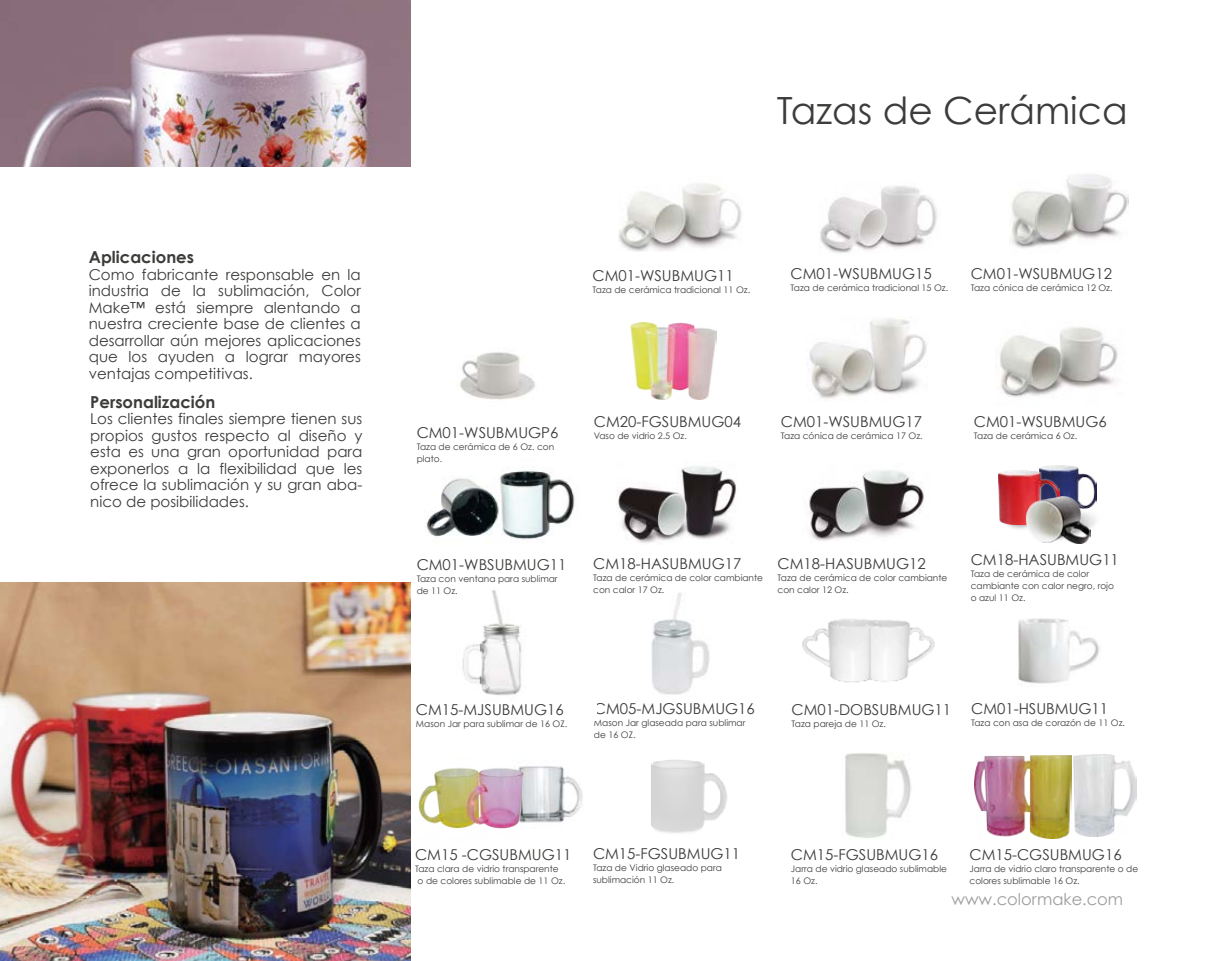
<style>
.page{position:relative;width:1231px;height:961px;background:#fff}
.page>*{position:absolute;margin:0;border:0;box-sizing:border-box;transform-origin:0 0}
.t1{font:37.5px "Century Gothic";color:#3c3c3b}
.t2{font:700 16.5px "Century Gothic";color:#3c3c3b}
.t3{font:16.2px "Century Gothic";color:#9d9d9c}
.t4{font:15px/16.5px "Century Gothic";color:#3c3c3b;text-align:justify}
.t5{font:9px/12px "Century Gothic";color:#3c3c3b}
</style>
<div class="page">
<img style="left:651px;top:593px;width:58px;height:102px">
<img style="left:1px;top:0;width:409px;height:167px">
<img style="left:410px;top:582px;width:112px;height:138px">
<img style="left:820px;top:186px;width:117px;height:67px">
<img style="left:1009px;top:174px;width:119px;height:75px">
<img style="left:1000px;top:327px;width:118px;height:70px">
<img style="left:618px;top:183px;width:123px;height:68px">
<img style="left:809px;top:318px;width:118px;height:81px">
<img style="left:616px;top:466px;width:120px;height:77px">
<img style="left:809px;top:470px;width:115px;height:71px">
<img style="left:526px;top:766px;width:57px;height:57px">
<img style="left:845px;top:753px;width:66px;height:85px">
<img style="left:651px;top:760px;width:76px;height:73px">
<img style="left:1074px;top:754px;width:63px;height:82px">
<img style="left:974px;top:755px;width:97px;height:83px">
<img style="left:1018px;top:618px;width:81px;height:66px">
<img style="left:802px;top:619px;width:133px;height:64px">
<img style="left:426px;top:470px;width:149px;height:70px">
<img style="left:0;top:582px;width:410px;height:379px">
<img style="left:1006px;top:524px;width:20px;height:5px">
<img style="left:1090px;top:517px;width:6px;height:21px">
<img style="left:1039px;top:466px;width:57px;height:51px">
<img style="left:998px;top:470px;width:61px;height:54px">
<img style="left:1026px;top:496px;width:64px;height:47px">
<img style="left:630px;top:322px;width:86px;height:77px">
<img style="left:419px;top:766px;width:107px;height:63px">
<img style="left:457px;top:352px;width:78px;height:48px">
<p class="t2" style="left:89px;top:244px;width:107px">Aplicaciones</p>
<p class="t4" style="left:89px;top:266px;width:274px">Como fabricante responsable en la industria de la sublimación, Color Make™ está siempre alentando a nuestra creciente base de clientes a desarrollar aún mejores aplicaciones que los ayuden a lograr mayores ventajas competitivas.</p>
<p class="t2" style="left:90px;top:389px;width:127px">Personalización</p>
<p class="t4" style="left:90px;top:410px;width:274px">Los clientes finales siempre tienen sus propios gustos respecto al diseño y esta es una gran oportunidad para exponerlos a la flexibilidad que les ofrece la sublimación y su gran aba&shy;nico de posibilidades.</p>
<h1 class="t1" style="left:776px;top:84px;width:352px">Tazas de Cerámica</h1>
<p class="t4" style="left:592px;top:267px;width:143px">CM01-WSUBMUG11</p>
<p class="t5" style="left:592px;top:283px;width:159px">Taza de cerámica tradicional 11 Oz.</p>
<p class="t4" style="left:790px;top:265px;width:143px">CM01-WSUBMUG15</p>
<p class="t5" style="left:790px;top:282px;width:159px">Taza de cerámica tradicional 15 Oz.</p>
<p class="t4" style="left:970px;top:265px;width:143px">CM01-WSUBMUG12</p>
<p class="t5" style="left:970px;top:282px;width:143px">Taza cónica de cerámica 12 Oz.</p>
<p class="t4" style="left:417px;top:424px;width:143px">CM01-WSUBMUGP6</p>
<p class="t5" style="left:417px;top:440px;width:139px">Taza de cerámica de 6 Oz. con plato.</p>
<p class="t4" style="left:594px;top:413px;width:149px">CM20-FGSUBMUG04</p>
<p class="t5" style="left:594px;top:429px;width:94px">Vaso de vidrio 2.5 Oz.</p>
<p class="t4" style="left:781px;top:413px;width:143px">CM01-WSUBMUG17</p>
<p class="t5" style="left:781px;top:429px;width:143px">Taza cónica de cerámica 17 Oz.</p>
<p class="t4" style="left:974px;top:413px;width:134px">CM01-WSUBMUG6</p>
<p class="t5" style="left:974px;top:429px;width:105px">Taza de cerámica 6 Oz.</p>
<p class="t4" style="left:417px;top:556px;width:151px">CM01-WBSUBMUG11</p>
<p class="t5" style="left:417px;top:573px;width:142px">Taza con ventana para sublimar de 11 Oz.</p>
<p class="t4" style="left:593px;top:555px;width:150px">CM18-HASUBMUG17</p>
<p class="t5" style="left:593px;top:572px;width:171px">Taza de cerámica de color cambiante con calor 17 Oz.</p>
<p class="t4" style="left:777px;top:555px;width:150px">CM18-HASUBMUG12</p>
<p class="t5" style="left:777px;top:572px;width:171px">Taza de cerámica de color cambiante con calor 12 Oz.</p>
<p class="t4" style="left:970px;top:551px;width:150px">CM18-HASUBMUG11</p>
<p class="t5" style="left:970px;top:567px;width:145px">Taza de cerámica de color cambiante con calor negro, rojo o azul 11 Oz.</p>
<p class="t4" style="left:416px;top:701px;width:149px">CM15-MJSUBMUG16</p>
<p class="t5" style="left:416px;top:717px;width:153px">Mason Jar para sublimar de 16 OZ.</p>
<p class="t4" style="left:594px;top:699px;width:162px">CM05-MJGSUBMUG16</p>
<p class="t5" style="left:594px;top:716px;width:153px">Mason Jar glaseada para sublimar de 16 OZ.</p>
<p class="t4" style="left:791px;top:701px;width:161px">CM01-DOBSUBMUG11</p>
<p class="t5" style="left:791px;top:717px;width:96px">Taza pareja de 11 Oz.</p>
<p class="t4" style="left:971px;top:699px;width:139px">CM01-HSUBMUG11</p>
<p class="t5" style="left:971px;top:716px;width:155px">Taza con asa de corazón de 11 Oz.</p>
<p class="t4" style="left:415px;top:846px;width:158px">CM15 -CGSUBMUG11</p>
<p class="t5" style="left:415px;top:862px;width:151px">Taza clara de vidrio transparente o de colores sublimable de 11 Oz.</p>
<p class="t4" style="left:593px;top:844px;width:149px">CM15-FGSUBMUG11</p>
<p class="t5" style="left:593px;top:861px;width:130px">Taza de Vidrio glaseado para sublimación 11 Oz.</p>
<p class="t4" style="left:791px;top:846px;width:149px">CM15-FGSUBMUG16</p>
<p class="t5" style="left:791px;top:862px;width:158px">Jarra de vidrio glaseado sublimable<br>16 Oz.</p>
<p class="t4" style="left:969px;top:846px;width:154px">CM15-CGSUBMUG16</p>
<p class="t5" style="left:969px;top:862px;width:170px">Jarra de vidrio claro transparente o de colores sublimable 16 Oz.</p>
<p class="t3" style="left:951px;top:887px;width:173px">www.colormake.com</p>
</div>
